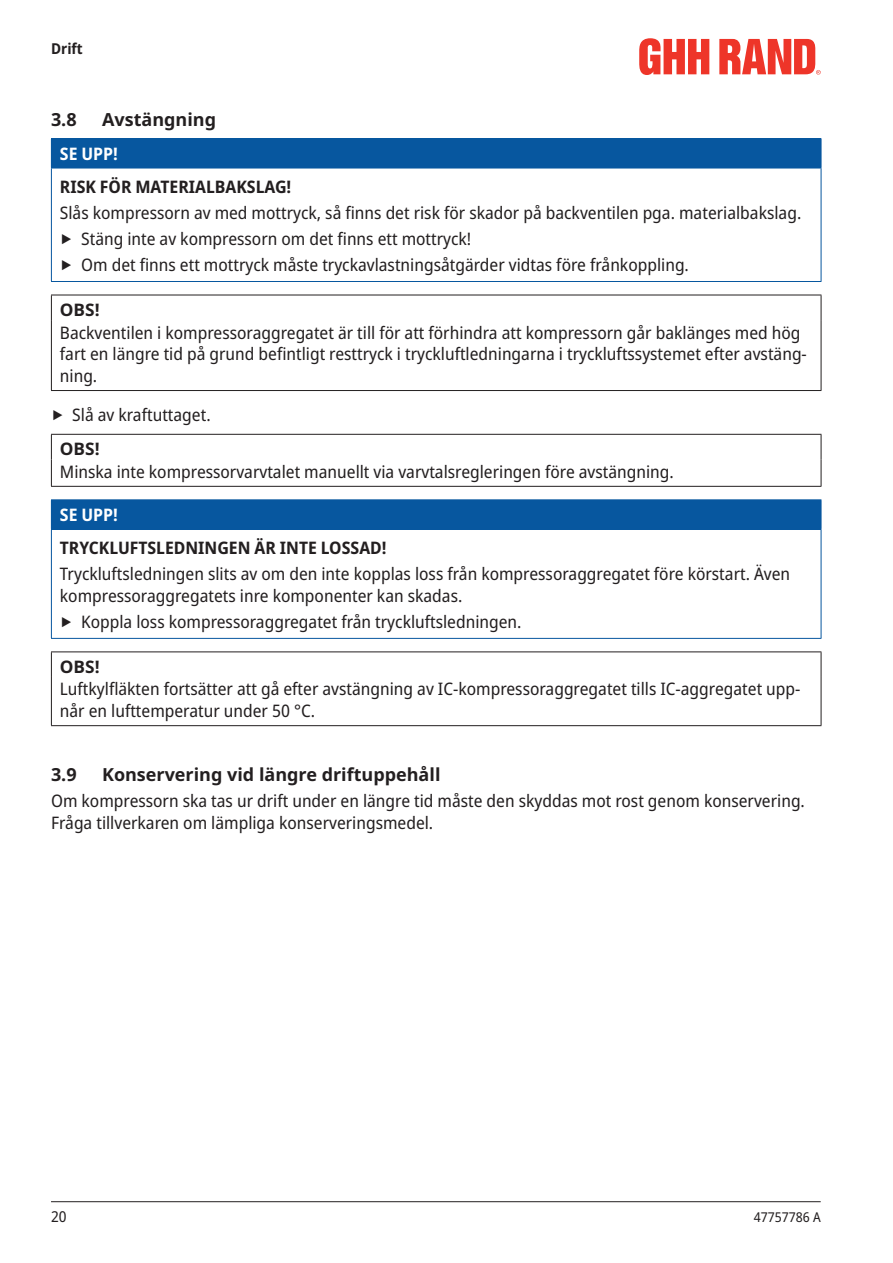
<style>
.page{position:relative;width:893px;height:1263px;background:#fff}
.page>*{position:absolute;margin:0;border:0;box-sizing:border-box;transform-origin:0 0}
.t1{font:700 18px "Noto Sans";color:#231f20}
.t2{font:semi-condensed 17.25px/21.8px "Noto Sans";color:#231f20}
.t3{font:700 semi-condensed 17.25px "Noto Sans";color:#231f20}
.t4{font:700 semi-condensed 17.25px "Noto Sans";color:#fff}
.t5{font:700 17.25px "Noto Sans";color:#231f20}
.t6{font:700 semi-condensed 15px "Noto Sans";color:#231f20}
.t7{font:semi-condensed 15px "Noto Sans";color:#231f20}
.t8{font:semi-condensed 13.5px "Noto Sans";color:#231f20}
.s1{font-stretch:normal;font-size:34.5px}
.s2{font-weight:700;font-stretch:normal}
</style>
<div class="page">
<hr style="left:51px;top:1201px;width:770px;height:1px;background:#231f20">
<svg style="left:639px;top:38px;width:70px;height:37px"></svg>
<svg style="left:719px;top:39px;width:102px;height:36px"></svg>
<div style="left:51px;top:139px;width:770px;height:29px;background:#07579f"></div>
<hr style="left:51px;top:168px;width:770px;height:1px;background:#07579f">
<hr style="left:51px;top:138px;width:770px;height:1px;background:#07579f">
<svg style="left:821px;top:139px;width:1px;height:29px"></svg>
<hr style="left:51px;top:168px;width:1px;height:113px;background:#07579f">
<hr style="left:821px;top:168px;width:1px;height:113px;background:#07579f">
<hr style="left:51px;top:281px;width:770px;height:1px;background:#07579f">
<hr style="left:51px;top:295px;width:770px;height:1px;background:#231f20">
<svg style="left:51px;top:295px;width:1px;height:25px"></svg>
<svg style="left:821px;top:295px;width:1px;height:25px"></svg>
<hr style="left:51px;top:320px;width:1px;height:70px;background:#231f20">
<hr style="left:821px;top:320px;width:1px;height:70px;background:#231f20">
<hr style="left:51px;top:390px;width:770px;height:1px;background:#231f20">
<hr style="left:51px;top:434px;width:770px;height:1px;background:#231f20">
<svg style="left:51px;top:435px;width:1px;height:51px"></svg>
<svg style="left:821px;top:435px;width:1px;height:51px"></svg>
<hr style="left:51px;top:486px;width:770px;height:1px;background:#231f20">
<div style="left:51px;top:500px;width:770px;height:29px;background:#07579f"></div>
<hr style="left:51px;top:529px;width:770px;height:1px;background:#07579f">
<hr style="left:51px;top:499px;width:770px;height:1px;background:#07579f">
<svg style="left:821px;top:500px;width:1px;height:29px"></svg>
<hr style="left:51px;top:529px;width:1px;height:109px;background:#07579f">
<hr style="left:821px;top:529px;width:1px;height:109px;background:#07579f">
<hr style="left:51px;top:638px;width:770px;height:1px;background:#07579f">
<hr style="left:51px;top:651px;width:770px;height:1px;background:#231f20">
<svg style="left:51px;top:652px;width:1px;height:25px"></svg>
<svg style="left:821px;top:652px;width:1px;height:25px"></svg>
<hr style="left:51px;top:677px;width:1px;height:48px;background:#231f20">
<hr style="left:821px;top:677px;width:1px;height:48px;background:#231f20">
<hr style="left:51px;top:725px;width:770px;height:1px;background:#231f20">
<p class="t6" style="left:51px;top:38px;width:33px">Drift</p>
<p class="t1" style="left:51px;top:106px;width:27px">3.8</p>
<p class="t1" style="left:102px;top:106px;width:116px">Avstängning</p>
<p class="t4" style="left:60px;top:141px;width:60px">SE UPP!</p>
<p class="t3" style="left:60px;top:174px;width:233px">RISK FÖR MATERIALBAKSLAG!</p>
<p class="t2" style="left:60px;top:200px;width:743px;line-height:26px">Slås kompressorn av med mottryck, så finns det risk för skador på backventilen pga. materialbakslag. <span class="s1">‣</span> Stäng inte av kompressorn om det finns ett mottryck!<br><span class="s1">‣</span> Om det finns ett mottryck måste tryckavlastningsåtgärder vidtas före frånkoppling.</p>
<p class="t5" style="left:60px;top:297px;width:41px">OBS!</p>
<p class="t2" style="left:60px;top:322px;width:748px">Backventilen i kompressoraggregatet är till för att förhindra att kompressorn går baklänges med hög fart en längre tid på grund befintligt resttryck i tryckluftledningarna i tryckluftssystemet efter avstäng‑ ning.</p>
<p class="t2" style="left:60px;top:398px;width:152px;line-height:33.9px;text-indent:-9px"><span class="s1">‣</span> Slå av kraftuttaget.<br><span class="s2">OBS!</span></p>
<p class="t2" style="left:60px;top:461px;width:615px">Minska inte kompressorvarvtalet manuellt via varvtalsregleringen före avstängning.</p>
<p class="t4" style="left:60px;top:502px;width:60px">SE UPP!</p>
<p class="t3" style="left:60px;top:535px;width:328px">TRYCKLUFTSLEDNINGEN ÄR INTE LOSSAD!</p>
<p class="t2" style="left:60px;top:563px;width:732px">Tryckluftsledningen slits av om den inte kopplas loss från kompressoraggregatet före körstart. Även kompressoraggregatets inre komponenter kan skadas.</p>
<p class="t2" style="left:60px;top:611px;width:463px"><span class="s1">‣</span> Koppla loss kompressoraggregatet från tryckluftsledningen.</p>
<p class="t5" style="left:60px;top:654px;width:41px">OBS!</p>
<p class="t2" style="left:60px;top:679px;width:742px">Luftkylfläkten fortsätter att gå efter avstängning av IC-kompressoraggregatet tills IC-aggregatet upp‑ når en lufttemperatur under 50 °C.</p>
<p class="t1" style="left:51px;top:762px;width:27px">3.9</p>
<p class="t1" style="left:102px;top:762px;width:340px">Konservering vid längre driftuppehåll</p>
<p class="t2" style="left:51px;top:791px;width:755px">Om kompressorn ska tas ur drift under en längre tid måste den skyddas mot rost genom konservering.<br>Fråga tillverkaren om lämpliga konserveringsmedel.</p>
<p class="t7" style="left:51px;top:1206px;width:17px">20</p>
<p class="t8" style="left:754px;top:1207px;width:68px">47757786 A</p>
</div>
